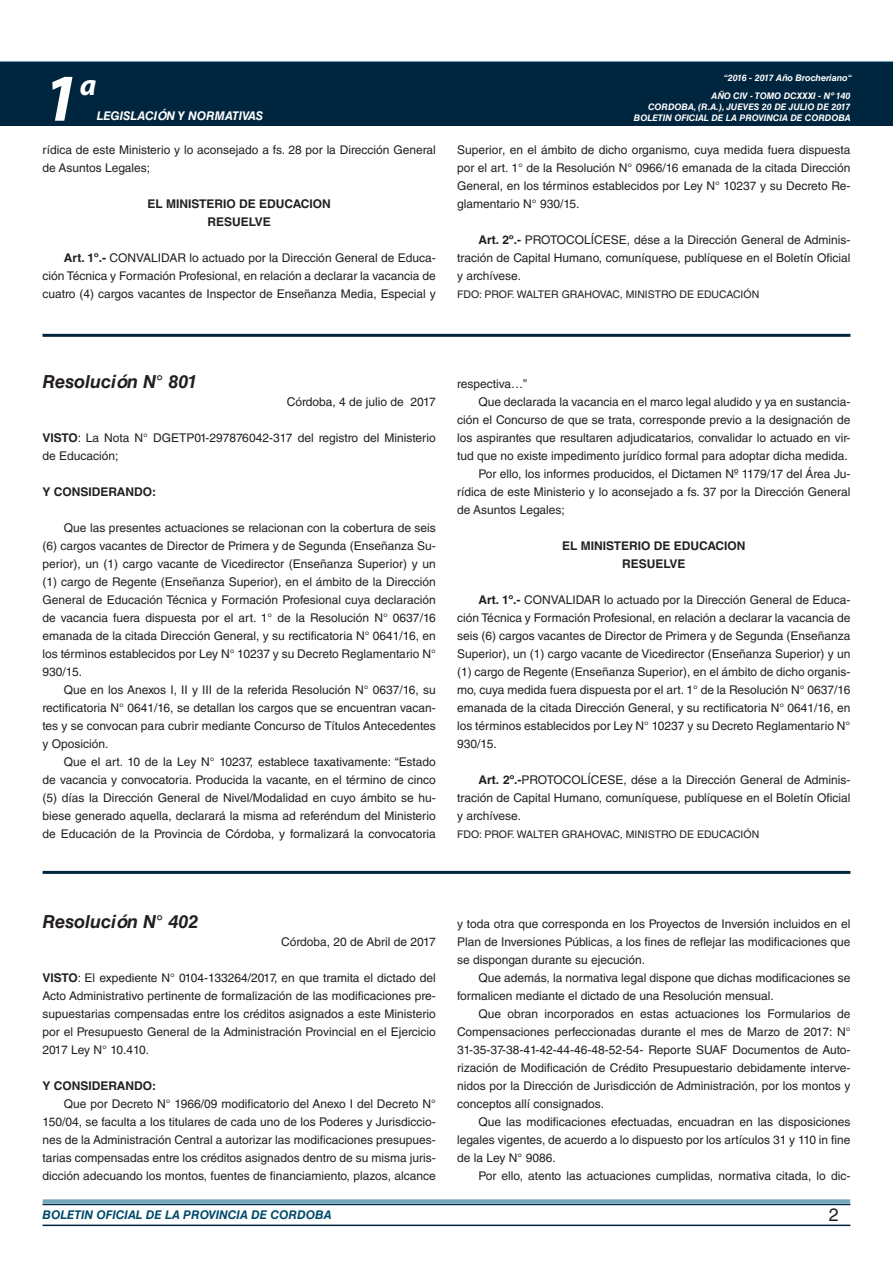
<style>
.page{position:relative;width:893px;height:1263px;background:#fff}
.page>*{position:absolute;margin:0;border:0;box-sizing:border-box;transform-origin:0 0}
.t1{font:italic 700 67.5px "Myriad Pro";color:#fff}
.t2{font:italic 700 30px "Myriad Pro";color:#fff}
.DOC__N{font:italic 700 18px "Helvetica LT Std";color:#231f20}
.t3{font:18px "Helvetica LT Std";color:#231f20}
.TEXTO_BASE{font:12px/18px "Helvetica LT Std";color:#231f20;text-align:justify}
.TEXTO_BASE-2{font:700 12px "Helvetica LT Std";color:#231f20}
.t4{font:italic 700 12px "Helvetica LT Std";color:#004b6c}
.t5{font:italic 700 12px "Helvetica LT Std";color:#fff}
.FIRMA{font:10.5px "Helvetica LT Std";color:#231f20}
.t6{font:italic 700 9px/10.8px "Helvetica LT Std";color:#fff;text-align:right}
.s1{font-weight:700}
</style>
<div class="page">
<div style="left:0;top:61px;width:893px;height:6px;background:#73a5b8"></div>
<div style="left:0;top:62px;width:893px;height:64px;background:#00263f"></div>
<hr style="left:43px;top:1224px;width:807px;height:2px;background:#00263f">
<div style="left:42px;top:1198px;width:809px;height:8px;background:#fff;opacity:.75"></div>
<hr style="left:43px;top:334px;width:807px;height:3px;background:#00263f">
<hr style="left:43px;top:871px;width:807px;height:3px;background:#00263f">
<h1 class="t1" style="left:43px;top:54px;width:38px">1</h1>
<h2 class="t2" style="left:80px;top:66px;width:18px">a</h2>
<p class="t5" style="left:97px;top:109px;width:168px">LEGISLACIÓN Y NORMATIVAS</p>
<p class="TEXTO_BASE" style="left:43px;top:141px;width:395px">rídica de este Ministerio y lo aconsejado a fs. 28 por la Dirección General de Asuntos Legales;</p>
<p class="TEXTO_BASE-2" style="left:147px;top:196px;width:185px">EL MINISTERIO DE EDUCACION</p>
<p class="TEXTO_BASE-2" style="left:207px;top:214px;width:65px">RESUELVE</p>
<p class="TEXTO_BASE" style="left:43px;top:249px;width:395px;text-indent:21px"><span class="s1">Art. 1º.-</span> CONVALIDAR lo actuado por la Dirección General de Educa&shy;ción Técnica y Formación Profesional, en relación a declarar la vacancia de cuatro (4) cargos vacantes de Inspector de Enseñanza Media, Especial y</p>
<p class="t6" style="left:724px;top:72px;width:130px">“2016 - 2017 Año Brocheriano“</p>
<p class="t6" style="left:634px;top:91px;width:218px">AÑO CIV - TOMO DCXXXI - Nº 140<br>CORDOBA, (R.A.), JUEVES 20 DE JULIO DE 2017<br>BOLETIN OFICIAL DE LA PROVINCIA DE CORDOBA</p>
<p class="TEXTO_BASE" style="left:457px;top:141px;width:395px">Superior, en el ámbito de dicho organismo, cuya medida fuera dispuesta por el art. 1° de la Resolución N° 0966/16 emanada de la citada Dirección General, en los términos establecidos por Ley N° 10237 y su Decreto Re&shy;glamentario N° 930/15.</p>
<p class="TEXTO_BASE" style="left:457px;top:231px;width:395px;text-indent:21px"><span class="s1">Art. 2º.-</span> PROTOCOLÍCESE, dése a la Dirección General de Adminis&shy;tración de Capital Humano, comuníquese, publíquese en el Boletín Oficial y archívese.</p>
<p class="FIRMA" style="left:457px;top:288px;width:304px">FDO: PROF. WALTER GRAHOVAC, MINISTRO DE EDUCACIÓN</p>
<p class="DOC__N" style="left:43px;top:370px;width:156px">Resolución N° 801</p>
<p class="TEXTO_BASE" style="left:287px;top:393px;width:150px">Córdoba, 4 de julio de 2017</p>
<p class="TEXTO_BASE" style="left:43px;top:429px;width:395px"><span class="s1">VISTO</span>: La Nota N° DGETP01-297876042-317 del registro del Ministerio de Educación;</p>
<p class="TEXTO_BASE-2" style="left:43px;top:484px;width:115px">Y CONSIDERANDO:</p>
<p class="TEXTO_BASE" style="left:43px;top:519px;width:395px;text-indent:21px">Que las presentes actuaciones se relacionan con la cobertura de seis (6) cargos vacantes de Director de Primera y de Segunda (Enseñanza Su&shy;perior), un (1) cargo vacante de Vicedirector (Enseñanza Superior) y un (1) cargo de Regente (Enseñanza Superior), en el ámbito de la Dirección General de Educación Técnica y Formación Profesional cuya declaración de vacancia fuera dispuesta por el art. 1° de la Resolución N° 0637/16 emanada de la citada Dirección General, y su rectificatoria N° 0641/16, en los términos establecidos por Ley N° 10237 y su Decreto Reglamentario N° 930/15.</p>
<p class="TEXTO_BASE" style="left:43px;top:681px;width:395px;text-indent:21px">Que en los Anexos I, II y III de la referida Resolución N° 0637/16, su rectificatoria N° 0641/16, se detallan los cargos que se encuentran vacan&shy;tes y se convocan para cubrir mediante Concurso de Títulos Antecedentes y Oposición.</p>
<p class="TEXTO_BASE" style="left:43px;top:753px;width:395px;text-indent:21px">Que el art. 10 de la Ley N° 10237, establece taxativamente: “Estado de vacancia y convocatoria. Producida la vacante, en el término de cinco (5) días la Dirección General de Nivel/Modalidad en cuyo ámbito se hu&shy;biese generado aquella, declarará la misma ad referéndum del Ministerio de Educación de la Provincia de Córdoba, y formalizará la convocatoria</p>
<p class="TEXTO_BASE" style="left:457px;top:375px;width:72px">respectiva…”</p>
<p class="TEXTO_BASE" style="left:457px;top:393px;width:395px;text-indent:21px">Que declarada la vacancia en el marco legal aludido y ya en sustancia&shy;ción el Concurso de que se trata, corresponde previo a la designación de los aspirantes que resultaren adjudicatarios, convalidar lo actuado en vir&shy;tud que no existe impedimento jurídico formal para adoptar dicha medida.</p>
<p class="TEXTO_BASE" style="left:457px;top:465px;width:395px;text-indent:21px">Por ello, los informes producidos, el Dictamen Nº 1179/17 del Área Ju&shy;rídica de este Ministerio y lo aconsejado a fs. 37 por la Dirección General de Asuntos Legales;</p>
<p class="TEXTO_BASE-2" style="left:562px;top:538px;width:185px">EL MINISTERIO DE EDUCACION</p>
<p class="TEXTO_BASE-2" style="left:622px;top:556px;width:65px">RESUELVE</p>
<p class="TEXTO_BASE" style="left:457px;top:591px;width:395px;text-indent:21px"><span class="s1">Art. 1º.-</span> CONVALIDAR lo actuado por la Dirección General de Educa&shy;ción Técnica y Formación Profesional, en relación a declarar la vacancia de seis (6) cargos vacantes de Director de Primera y de Segunda (Enseñanza Superior), un (1) cargo vacante de Vicedirector (Enseñanza Superior) y un (1) cargo de Regente (Enseñanza Superior), en el ámbito de dicho organis&shy;mo, cuya medida fuera dispuesta por el art. 1° de la Resolución N° 0637/16 emanada de la citada Dirección General, y su rectificatoria N° 0641/16, en los términos establecidos por Ley N° 10237 y su Decreto Reglamentario N° 930/15.</p>
<p class="TEXTO_BASE" style="left:457px;top:771px;width:395px;text-indent:21px"><span class="s1">Art. 2º.-</span>PROTOCOLÍCESE, dése a la Dirección General de Adminis&shy;tración de Capital Humano, comuníquese, publíquese en el Boletín Oficial y archívese.</p>
<p class="FIRMA" style="left:457px;top:828px;width:304px">FDO: PROF. WALTER GRAHOVAC, MINISTRO DE EDUCACIÓN</p>
<p class="DOC__N" style="left:43px;top:910px;width:157px">Resolución N° 402</p>
<p class="TEXTO_BASE" style="left:281px;top:933px;width:156px">Córdoba, 20 de Abril de 2017</p>
<p class="TEXTO_BASE" style="left:43px;top:969px;width:395px"><span class="s1">VISTO</span>: El expediente N° 0104-133264/2017, en que tramita el dictado del Acto Administrativo pertinente de formalización de las modificaciones pre&shy;supuestarias compensadas entre los créditos asignados a este Ministerio por el Presupuesto General de la Administración Provincial en el Ejercicio 2017 Ley N° 10.410.</p>
<p class="TEXTO_BASE-2" style="left:43px;top:1078px;width:115px">Y CONSIDERANDO:</p>
<p class="TEXTO_BASE" style="left:43px;top:1095px;width:395px;text-indent:21px">Que por Decreto N° 1966/09 modificatorio del Anexo I del Decreto N° 150/04, se faculta a los titulares de cada uno de los Poderes y Jurisdiccio&shy;nes de la Administración Central a autorizar las modificaciones presupues&shy;tarias compensadas entre los créditos asignados dentro de su misma juris&shy;dicción adecuando los montos, fuentes de financiamiento, plazos, alcance</p>
<p class="TEXTO_BASE" style="left:457px;top:915px;width:395px">y toda otra que corresponda en los Proyectos de Inversión incluidos en el Plan de Inversiones Públicas, a los fines de reflejar las modificaciones que se dispongan durante su ejecución.</p>
<p class="TEXTO_BASE" style="left:457px;top:969px;width:395px;text-indent:21px">Que además, la normativa legal dispone que dichas modificaciones se formalicen mediante el dictado de una Resolución mensual.</p>
<p class="TEXTO_BASE" style="left:457px;top:1005px;width:395px;text-indent:21px">Que obran incorporados en estas actuaciones los Formularios de Compensaciones perfeccionadas durante el mes de Marzo de 2017: N° 31-35-37-38-41-42-44-46-48-52-54- Reporte SUAF Documentos de Auto&shy;rización de Modificación de Crédito Presupuestario debidamente interve&shy;nidos por la Dirección de Jurisdicción de Administración, por los montos y conceptos allí consignados.</p>
<p class="TEXTO_BASE" style="left:457px;top:1113px;width:395px;text-indent:21px">Que las modificaciones efectuadas, encuadran en las disposiciones legales vigentes, de acuerdo a lo dispuesto por los artículos 31 y 110 in fine de la Ley N° 9086.</p>
<p class="TEXTO_BASE" style="left:478px;top:1167px;width:374px">Por ello, atento las actuaciones cumplidas, normativa citada, lo dic-</p>
<p class="t4" style="left:43px;top:1208px;width:290px">BOLETIN OFICIAL DE LA PROVINCIA DE CORDOBA</p>
<p class="t3" style="left:829px;top:1204px;width:12px">2</p>
</div>
